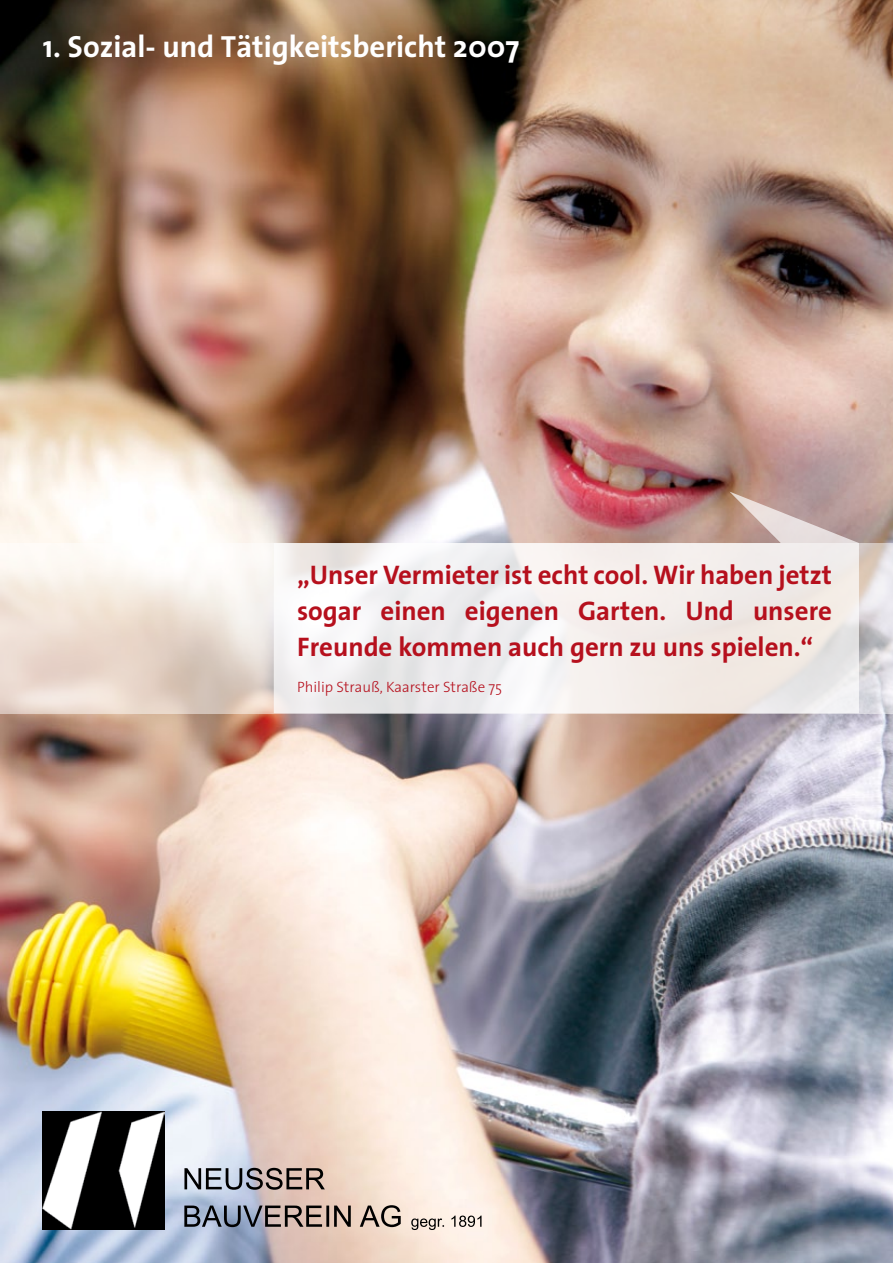
<style>
.page{position:relative;width:893px;height:1263px;background:#fff}
.page>*{position:absolute;margin:0;border:0;box-sizing:border-box;transform-origin:0 0}
.t1{font:700 30.75px "Thesis Sans";color:#fff}
.t2{font:700 27px/36px "Thesis Sans";color:#b6101d;text-align:justify}
.t3{font:300 15px "Thesis Sans";color:#b6101d}
</style>
<div class="page">
<img style="left:0;top:0;width:893px;height:1263px">
<svg style="left:0;top:543px;width:893px;height:170px"></svg>
<svg style="left:274px;top:492px;width:585px;height:221px;fill:#f0ebeb"></svg>
<img style="left:43px;top:1112px;width:122px;height:117px">
<svg style="left:184px;top:1168px;width:141px;height:22px;background:#8d8789"></svg>
<svg style="left:184px;top:1205px;width:297px;height:25px;background:#a79e9c"></svg>
<p class="t1" style="left:43px;top:29px;width:478px">1. Sozial- und Tätigkeitsbericht 2007</p>
<p class="t2" style="left:297px;top:558px;width:536px">„Unser Vermieter ist echt cool. Wir haben jetzt sogar einen eigenen Garten. Und unsere Freunde kommen auch gern zu uns spielen.“</p>
<p class="t3" style="left:297px;top:679px;width:207px">Philip Strauß, Kaarster Straße 75</p>
</div>
